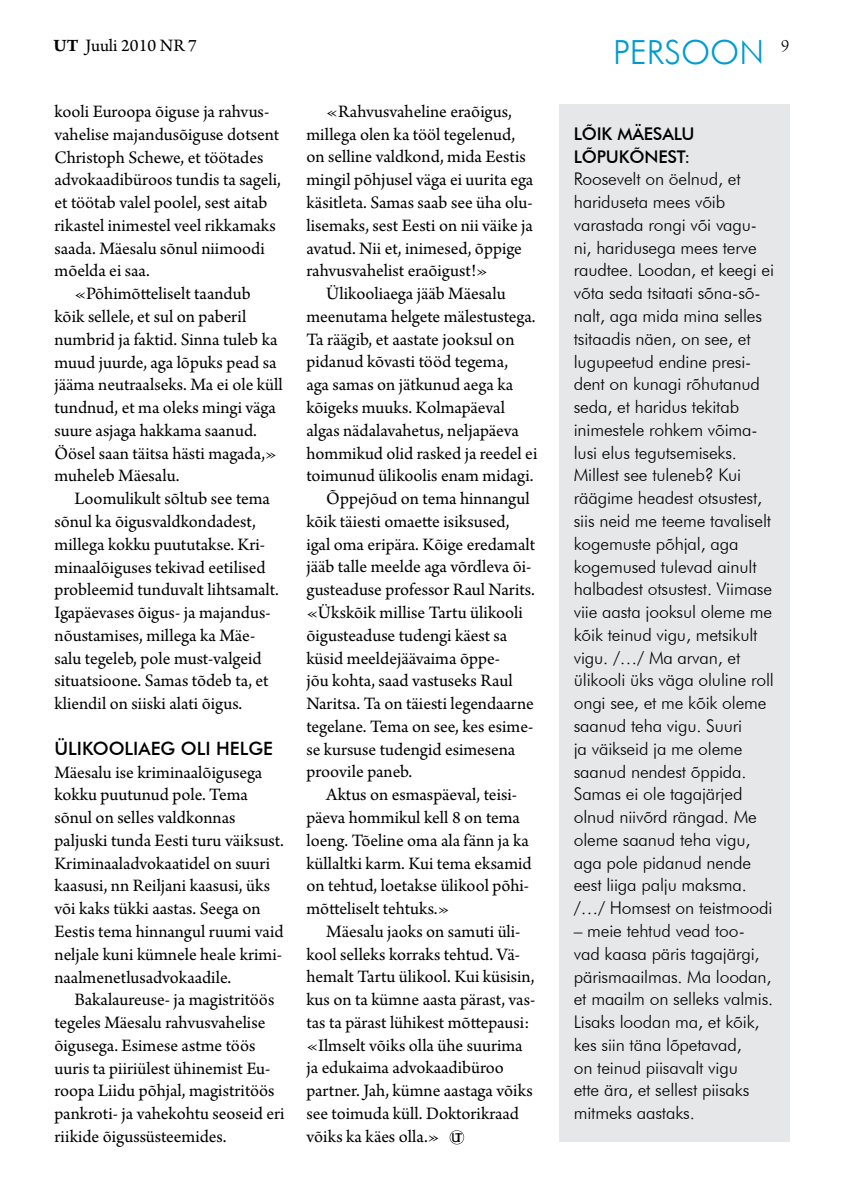
<style>
.page{position:relative;width:844px;height:1191px;background:#fff}
.page>*{position:absolute;margin:0;border:0;box-sizing:border-box;transform-origin:0 0}
.t1{font:300 33.25px "Futura BT";color:#009bd0}
.t2{font:18.38px/22.8px "Arno Pro";color:#000}
.t3{font:500 18.38px "Futura BT";color:#000}
.t4{font:18.38px "Arno Pro Light Display";color:#000}
.t5{font:300 17.5px/22.8px "Futura BT";letter-spacing:-.01em;color:#000}
.t6{font:500 17.5px/22.8px "Futura BT";letter-spacing:-.01em;color:#000}
.t7{font:13.12px "Friz Quadrata Std";color:#000}
.s1{font-weight:700}
</style>
<div class="page">
<svg style="left:449px;top:1130px;width:15px;height:14px"></svg>
<div style="left:558px;top:104px;width:231px;height:1038px;background:#e6e7e8"></div>
<p class="t2" style="left:53px;top:35px;width:145px"><span class="s1">UT</span> Juuli 2010 nr 7</p>
<p class="t4" style="left:780px;top:36px;width:10px">9</p>
<h1 class="t1" style="left:613px;top:32px;width:22px">persoon</h1>
<p class="t2" style="left:54px;top:101px;width:216px">kooli Euroopa õiguse ja rahvus-</p>
<p class="t2" style="left:54px;top:124px;width:226px">vahelise majandusõiguse dotsent</p>
<p class="t2" style="left:54px;top:147px;width:210px">Christoph Schewe, et töötades</p>
<p class="t2" style="left:54px;top:169px;width:228px">advokaadibüroos tundis ta sageli,</p>
<p class="t2" style="left:54px;top:192px;width:214px">et töötab valel poolel, sest aitab</p>
<p class="t2" style="left:54px;top:215px;width:223px">rikastel inimestel veel rikkamaks</p>
<p class="t2" style="left:54px;top:238px;width:212px">saada. Mäesalu sõnul niimoodi</p>
<p class="t2" style="left:54px;top:260px;width:97px">mõelda ei saa.</p>
<p class="t2" style="left:74px;top:283px;width:178px">«Põhimõtteliselt taandub</p>
<p class="t2" style="left:54px;top:306px;width:193px">kõik sellele, et sul on paberil</p>
<p class="t2" style="left:54px;top:329px;width:224px">numbrid ja faktid. Sinna tuleb ka</p>
<p class="t2" style="left:54px;top:352px;width:223px">muud juurde, aga lõpuks pead sa</p>
<p class="t2" style="left:54px;top:374px;width:230px">jääma neutraalseks. Ma ei ole küll</p>
<p class="t2" style="left:54px;top:397px;width:223px">tundnud, et ma oleks mingi väga</p>
<p class="t2" style="left:54px;top:420px;width:204px">suure asjaga hakkama saanud.</p>
<p class="t2" style="left:54px;top:443px;width:224px">Öösel saan täitsa hästi magada,»</p>
<p class="t2" style="left:54px;top:465px;width:126px">muheleb Mäesalu.</p>
<p class="t2" style="left:74px;top:488px;width:197px">Loomulikult sõltub see tema</p>
<p class="t2" style="left:54px;top:511px;width:203px">sõnul ka õigusvaldkondadest,</p>
<p class="t2" style="left:54px;top:534px;width:212px">millega kokku puututakse. Kri-</p>
<p class="t2" style="left:54px;top:556px;width:213px">minaalõiguses tekivad eetilised</p>
<p class="t2" style="left:54px;top:579px;width:226px">probleemid tunduvalt lihtsamalt.</p>
<p class="t2" style="left:54px;top:602px;width:218px">Igapäevases õigus- ja majandus-</p>
<p class="t2" style="left:54px;top:625px;width:202px">nõustamises, millega ka Mäe-</p>
<p class="t2" style="left:54px;top:647px;width:208px">salu tegeleb, pole must-valgeid</p>
<p class="t2" style="left:54px;top:670px;width:215px">situatsioone. Samas tõdeb ta, et</p>
<p class="t2" style="left:54px;top:693px;width:189px">kliendil on siiski alati õigus.</p>
<p class="t3" style="left:54px;top:737px;width:220px">ÜLIKOOLIAEG OLI HELGE</p>
<p class="t2" style="left:54px;top:761px;width:231px">Mäesalu ise kriminaalõigusega kokku puutunud pole. Tema sõnul on selles valdkonnas paljuski tunda Eesti turu väiksust.<br>Kriminaaladvokaatidel on suuri kaasusi, nn Reiljani kaasusi, üks või kaks tükki aastas. Seega on<br>Eestis tema hinnangul ruumi vaid neljale kuni kümnele heale krimi&shy;naalmenetlusadvokaadile.</p>
<p class="t2" style="left:54px;top:989px;width:232px;text-indent:20px">Bakalaureuse- ja magistritöös tegeles Mäesalu rahvusvahelise õigusega. Esimese astme töös uuris ta piiriülest ühinemist Eu&shy;roopa Liidu põhjal, magistritöös pankroti- ja vahekohtu seoseid eri riikide õigussüsteemides.</p>
<p class="t2" style="left:326px;top:101px;width:187px">«Rahvusvaheline eraõigus,</p>
<p class="t2" style="left:306px;top:124px;width:210px">millega olen ka tööl tegelenud,</p>
<p class="t2" style="left:306px;top:147px;width:221px">on selline valdkond, mida Eestis</p>
<p class="t2" style="left:306px;top:169px;width:228px">mingil põhjusel väga ei uurita ega</p>
<p class="t2" style="left:306px;top:192px;width:227px">käsitleta. Samas saab see üha olu-</p>
<p class="t2" style="left:306px;top:215px;width:228px">lisemaks, sest Eesti on nii väike ja</p>
<p class="t2" style="left:306px;top:238px;width:217px">avatud. Nii et, inimesed, õppige</p>
<p class="t2" style="left:306px;top:260px;width:183px">rahvusvahelist eraõigust!»</p>
<p class="t2" style="left:326px;top:283px;width:181px">Ülikooliaega jääb Mäesalu</p>
<p class="t2" style="left:306px;top:306px;width:231px">meenutama helgete mälestustega.</p>
<p class="t2" style="left:306px;top:329px;width:209px">Ta räägib, et aastate jooksul on</p>
<p class="t2" style="left:306px;top:351px;width:203px">pidanud kõvasti tööd tegema,</p>
<p class="t2" style="left:306px;top:374px;width:208px">aga samas on jätkunud aega ka</p>
<p class="t2" style="left:306px;top:397px;width:200px">kõigeks muuks. Kolmapäeval</p>
<p class="t2" style="left:306px;top:420px;width:214px">algas nädalavahetus, neljapäeva</p>
<p class="t2" style="left:306px;top:442px;width:232px">hommikud olid rasked ja reedel ei</p>
<p class="t2" style="left:306px;top:465px;width:228px">toimunud ülikoolis enam midagi.</p>
<p class="t2" style="left:326px;top:488px;width:205px">Õppejõud on tema hinnangul</p>
<p class="t2" style="left:306px;top:511px;width:204px">kõik täiesti omaette isiksused,</p>
<p class="t2" style="left:306px;top:534px;width:230px">igal oma eripära. Kõige eredamalt</p>
<p class="t2" style="left:306px;top:556px;width:226px">jääb talle meelde aga võrdleva õi-</p>
<p class="t2" style="left:306px;top:579px;width:230px">gusteaduse professor Raul Narits.</p>
<p class="t2" style="left:306px;top:602px;width:218px">«Ükskõik millise Tartu ülikooli</p>
<p class="t2" style="left:306px;top:625px;width:202px">õigusteaduse tudengi käest sa</p>
<p class="t2" style="left:306px;top:647px;width:195px">küsid meeldejäävaima õppe-</p>
<p class="t2" style="left:306px;top:670px;width:208px">jõu kohta, saad vastuseks Raul</p>
<p class="t2" style="left:306px;top:693px;width:229px">Naritsa. Ta on täiesti legendaarne</p>
<p class="t2" style="left:306px;top:716px;width:228px">tegelane. Tema on see, kes esime-</p>
<p class="t2" style="left:306px;top:738px;width:210px">se kursuse tudengid esimesena</p>
<p class="t2" style="left:306px;top:761px;width:107px">proovile paneb.</p>
<p class="t2" style="left:326px;top:784px;width:192px">Aktus on esmaspäeval, teisi-</p>
<p class="t2" style="left:306px;top:807px;width:215px">päeva hommikul kell 8 on tema</p>
<p class="t2" style="left:306px;top:830px;width:224px">loeng. Tõeline oma ala fänn ja ka</p>
<p class="t2" style="left:306px;top:852px;width:227px">küllaltki karm. Kui tema eksamid</p>
<p class="t2" style="left:306px;top:875px;width:224px">on tehtud, loetakse ülikool põhi-</p>
<p class="t2" style="left:306px;top:898px;width:144px">mõtteliselt tehtuks.»</p>
<p class="t2" style="left:326px;top:921px;width:196px">Mäesalu jaoks on samuti üli-</p>
<p class="t2" style="left:306px;top:943px;width:215px">kool selleks korraks tehtud. Vä-</p>
<p class="t2" style="left:306px;top:966px;width:229px">hemalt Tartu ülikool. Kui küsisin,</p>
<p class="t2" style="left:306px;top:989px;width:230px">kus on ta kümne aasta pärast, vas-</p>
<p class="t2" style="left:306px;top:1012px;width:224px">tas ta pärast lühikest mõttepausi:</p>
<p class="t2" style="left:306px;top:1034px;width:218px">«Ilmselt võiks olla ühe suurima</p>
<p class="t2" style="left:306px;top:1057px;width:199px">ja edukaima advokaadibüroo</p>
<p class="t2" style="left:306px;top:1080px;width:228px">partner. Jah, kümne aastaga võiks</p>
<p class="t2" style="left:306px;top:1103px;width:214px">see toimuda küll. Doktorikraad</p>
<p class="t2" style="left:306px;top:1125px;width:134px">võiks ka käes olla.»</p>
<p class="t7" style="left:451px;top:1130px;width:12px">UT</p>
<p class="t6" style="left:573px;top:122px;width:122px">LÕIK MÄESALU<br>LÕPUKÕNEST:</p>
<p class="t5" style="left:573px;top:168px;width:202px">Roosevelt on öelnud, et hariduseta mees võib varastada rongi või vagu&shy;ni, haridusega mees terve raudtee. Loodan, et keegi ei võta seda tsitaati sõna-sõ&shy;nalt, aga mida mina selles tsitaadis näen, on see, et lugupeetud endine presi&shy;dent on kunagi rõhutanud seda, et haridus tekitab inimestele rohkem võima&shy;lusi elus tegutsemiseks.<br>Millest see tuleneb? Kui räägime headest otsustest, siis neid me teeme tavaliselt kogemuste põhjal, aga kogemused tulevad ainult halbadest otsustest. Viimase viie aasta jooksul oleme me kõik teinud vigu, metsikult vigu. /…/ Ma arvan, et ülikooli üks väga oluline roll ongi see, et me kõik oleme saanud teha vigu. Suuri<br>ja väikseid ja me oleme saanud nendest õppida.<br>Samas ei ole tagajärjed olnud niivõrd rängad. Me oleme saanud teha vigu, aga pole pidanud nende eest liiga palju maksma. /…/ Homsest on teistmoodi</p>
<p class="t5" style="left:573px;top:919px;width:201px">– meie tehtud vead too&shy;vad kaasa päris tagajärgi, pärismaailmas. Ma loodan, et maailm on selleks valmis.<br>Lisaks loodan ma, et kõik, kes siin täna lõpetavad,<br>on teinud piisavalt vigu<br>ette ära, et sellest piisaks mitmeks aastaks.</p>
</div>
